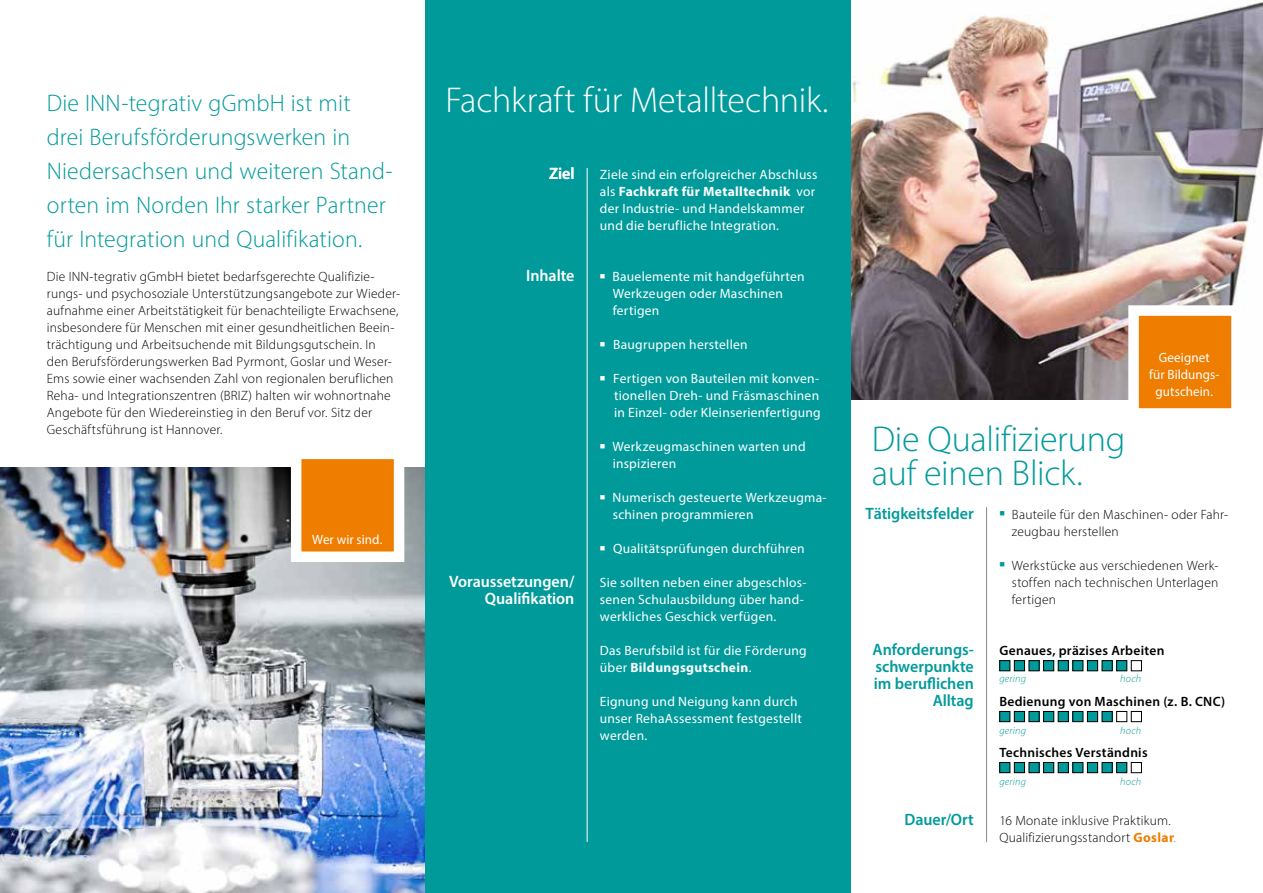
<style>
.page{position:relative;width:1263px;height:893px;background:#fff}
.page>*{position:absolute;margin:0;border:0;box-sizing:border-box;transform-origin:0 0}
.t1{font:300 36px/34px "Myriad Pro";letter-spacing:-.005em;color:#009a9b}
.t2{font:300 36px "Myriad Pro";letter-spacing:-.01em;color:#fff}
.t3{font:300 24px/34px "Myriad Pro";letter-spacing:.005em;color:#009a9b}
.t4{font:600 16.5px/17px "Myriad Pro";color:#009a9b;text-align:right}
.t5{font:600 16.5px/17px "Myriad Pro";letter-spacing:-.005em;color:#fff;text-align:right}
.t6{font:300 13.5px/17px "Myriad Pro";letter-spacing:.015em;color:#000}
.t7{font:13.5px/17px "Myriad Pro";letter-spacing:.02em;color:#fff}
.t8{font:600 13.5px "Myriad Pro";letter-spacing:.02em;color:#000}
.t9{font:13.5px "Myriad Pro";color:#fff}
.t10{font:italic 300 10.5px "Myriad Pro";letter-spacing:.02em;color:#009a9b}
.s1{font-weight:700}
.s2{font-weight:700;color:#ef7d00}
.s3{color:#ef7d00}
</style>
<div class="page">
<img style="left:0;top:468px;width:425px;height:425px">
<img style="left:850px;top:0;width:413px;height:400px">
<svg style="left:286px;top:459px;width:124px;height:108px"></svg>
<svg style="left:1123px;top:300px;width:124px;height:109px"></svg>
<div style="left:1000px;top:661px;width:10px;height:10px;background:#009a9b"></div>
<div style="left:999px;top:660px;width:11px;height:11px;border:1px solid #000"></div>
<div style="left:1014px;top:661px;width:10px;height:10px;background:#009a9b"></div>
<div style="left:1014px;top:660px;width:11px;height:11px;border:1px solid #000"></div>
<div style="left:1029px;top:661px;width:10px;height:10px;background:#009a9b"></div>
<div style="left:1029px;top:660px;width:10px;height:11px;border:1px solid #000"></div>
<div style="left:1043px;top:661px;width:11px;height:10px;background:#009a9b"></div>
<div style="left:1043px;top:660px;width:11px;height:11px;border:1px solid #000"></div>
<div style="left:1058px;top:661px;width:10px;height:10px;background:#009a9b"></div>
<div style="left:1058px;top:660px;width:10px;height:11px;border:1px solid #000"></div>
<div style="left:1073px;top:661px;width:10px;height:10px;background:#009a9b"></div>
<div style="left:1072px;top:660px;width:11px;height:11px;border:1px solid #000"></div>
<div style="left:1087px;top:661px;width:10px;height:10px;background:#009a9b"></div>
<div style="left:1087px;top:660px;width:11px;height:11px;border:1px solid #000"></div>
<div style="left:1102px;top:661px;width:10px;height:10px;background:#009a9b"></div>
<div style="left:1102px;top:660px;width:10px;height:11px;border:1px solid #000"></div>
<div style="left:1117px;top:661px;width:10px;height:10px;background:#009a9b"></div>
<div style="left:1116px;top:660px;width:11px;height:11px;border:1px solid #000"></div>
<div style="left:1131px;top:660px;width:11px;height:11px;border:1px solid #000"></div>
<div style="left:1000px;top:762px;width:10px;height:11px;background:#009a9b"></div>
<div style="left:999px;top:762px;width:11px;height:11px;border:1px solid #000"></div>
<div style="left:1014px;top:762px;width:10px;height:11px;background:#009a9b"></div>
<div style="left:1014px;top:762px;width:11px;height:11px;border:1px solid #000"></div>
<div style="left:1029px;top:762px;width:10px;height:11px;background:#009a9b"></div>
<div style="left:1029px;top:762px;width:10px;height:11px;border:1px solid #000"></div>
<div style="left:1043px;top:762px;width:11px;height:11px;background:#009a9b"></div>
<div style="left:1043px;top:762px;width:11px;height:11px;border:1px solid #000"></div>
<div style="left:1058px;top:762px;width:10px;height:11px;background:#009a9b"></div>
<div style="left:1058px;top:762px;width:10px;height:11px;border:1px solid #000"></div>
<div style="left:1073px;top:762px;width:10px;height:11px;background:#009a9b"></div>
<div style="left:1072px;top:762px;width:11px;height:11px;border:1px solid #000"></div>
<div style="left:1087px;top:762px;width:10px;height:11px;background:#009a9b"></div>
<div style="left:1087px;top:762px;width:11px;height:11px;border:1px solid #000"></div>
<div style="left:1102px;top:762px;width:10px;height:11px;background:#009a9b"></div>
<div style="left:1102px;top:762px;width:10px;height:11px;border:1px solid #000"></div>
<div style="left:1117px;top:762px;width:10px;height:11px;background:#009a9b"></div>
<div style="left:1116px;top:762px;width:11px;height:11px;border:1px solid #000"></div>
<div style="left:1131px;top:762px;width:11px;height:11px;border:1px solid #000"></div>
<div style="left:1000px;top:711px;width:10px;height:11px;background:#009a9b"></div>
<div style="left:999px;top:711px;width:11px;height:11px;border:1px solid #000"></div>
<div style="left:1014px;top:711px;width:10px;height:11px;background:#009a9b"></div>
<div style="left:1014px;top:711px;width:11px;height:11px;border:1px solid #000"></div>
<div style="left:1029px;top:711px;width:10px;height:11px;background:#009a9b"></div>
<div style="left:1029px;top:711px;width:10px;height:11px;border:1px solid #000"></div>
<div style="left:1043px;top:711px;width:11px;height:11px;background:#009a9b"></div>
<div style="left:1043px;top:711px;width:11px;height:11px;border:1px solid #000"></div>
<div style="left:1058px;top:711px;width:10px;height:11px;background:#009a9b"></div>
<div style="left:1058px;top:711px;width:10px;height:11px;border:1px solid #000"></div>
<div style="left:1073px;top:711px;width:10px;height:11px;background:#009a9b"></div>
<div style="left:1072px;top:711px;width:11px;height:11px;border:1px solid #000"></div>
<div style="left:1087px;top:711px;width:10px;height:11px;background:#009a9b"></div>
<div style="left:1087px;top:711px;width:11px;height:11px;border:1px solid #000"></div>
<div style="left:1102px;top:711px;width:10px;height:11px;background:#009a9b"></div>
<div style="left:1102px;top:711px;width:10px;height:11px;border:1px solid #000"></div>
<div style="left:1116px;top:711px;width:11px;height:11px;border:1px solid #000"></div>
<div style="left:1131px;top:711px;width:11px;height:11px;border:1px solid #000"></div>
<div style="left:425px;top:0;width:425px;height:893px;background:#009a9b"></div>
<hr style="left:587px;top:168px;width:1px;height:674px;background:#fff">
<hr style="left:986px;top:507px;width:1px;height:335px;background:#878787">
<h2 class="t3" style="left:47px;top:85px;width:347px">Die INN-tegrativ gGmbH ist mit drei Berufsförderungswerken in Niedersachsen und weiteren Stand&shy;orten im Norden Ihr starker Partner für Integration und Qualifikation.</h2>
<p class="t6" style="left:47px;top:268px;width:355px">Die INN-tegrativ gGmbH bietet bedarfsgerechte Qualifizie&shy;rungs- und psychosoziale Unterstützungsangebote zur Wieder&shy;aufnahme einer Arbeitstätigkeit für benachteiligte Erwachsene, insbesondere für Menschen mit einer gesundheitlichen Beein&shy;trächtigung und Arbeitsuchende mit Bildungsgutschein. In den Berufsförderungswerken Bad Pyrmont, Goslar und Weser-Ems sowie einer wachsenden Zahl von regionalen beruflichen Reha- und Integrationszentren (BRIZ) halten wir wohnortnahe Angebote für den Wiedereinstieg in den Beruf vor. Sitz der Geschäftsführung ist Hannover.</p>
<p class="t9" style="left:312px;top:531px;width:72px">Wer wir sind.</p>
<h1 class="t2" style="left:445px;top:78px;width:384px">Fachkraft für Metalltechnik.</h1>
<p class="t5" style="left:549px;top:164px;width:27px">Ziel</p>
<p class="t5" style="left:526px;top:266px;width:50px">Inhalte</p>
<p class="t5" style="left:449px;top:572px;width:127px">Voraussetzungen/<br>Qualifikation</p>
<p class="t7" style="left:600px;top:165px;width:219px">Ziele sind ein erfolgreicher Abschluss als <span class="s1">Fachkraft für Metalltechnik</span> vor der Industrie- und Handelskammer und die berufliche Integration.</p>
<p class="t7" style="left:613px;top:267px;width:194px;text-indent:-13px">■ Bauelemente mit handgeführten<br>Werkzeugen oder Maschinen fertigen</p>
<p class="t7" style="left:600px;top:335px;width:149px">■ Baugruppen herstellen</p>
<p class="t7" style="left:614px;top:369px;width:208px;text-indent:-14px">■ Fertigen von Bauteilen mit konven&shy;tionellen Dreh- und Fräsmaschinen in Einzel- oder Kleinserienfertigung</p>
<p class="t7" style="left:613px;top:438px;width:194px;text-indent:-13px">■ Werkzeugmaschinen warten und inspizieren</p>
<p class="t7" style="left:613px;top:489px;width:216px;text-indent:-13px">■ Numerisch gesteuerte Werkzeugma&shy;schinen programmieren</p>
<p class="t7" style="left:600px;top:540px;width:206px">■ Qualitätsprüfungen durchführen</p>
<p class="t7" style="left:600px;top:574px;width:208px">Sie sollten neben einer abgeschlos&shy;senen Schulausbildung über hand&shy;werkliches Geschick verfügen.</p>
<p class="t7" style="left:600px;top:642px;width:208px">Das Berufsbild ist für die Förderung über <span class="s1">Bildungsgutschein</span>.</p>
<p class="t7" style="left:600px;top:693px;width:203px">Eignung und Neigung kann durch unser RehaAssessment festgestellt werden.</p>
<h1 class="t1" style="left:872px;top:421px;width:255px">Die Qualifizierung auf einen Blick.</h1>
<p class="t7" style="left:1149px;top:348px;width:72px;text-align:center">Geeignet<br>für Bildungs&shy;gutschein.</p>
<p class="t4" style="left:865px;top:504px;width:110px">Tätigkeitsfelder</p>
<p class="t4" style="left:872px;top:640px;width:103px">Anforderungs&shy;schwerpunkte im beruflichen<br>Alltag</p>
<p class="t4" style="left:904px;top:811px;width:71px">Dauer/Ort</p>
<p class="t6" style="left:1012px;top:506px;width:218px;text-indent:-13px"><sup>■</sup> Bauteile für den Maschinen- oder Fahr&shy;zeugbau herstellen</p>
<p class="t6" style="left:1012px;top:557px;width:208px;text-align:justify;text-indent:-13px"><sup>■</sup> Werkstücke aus verschiedenen Werk&shy;stoffen nach technischen Unterlagen fertigen</p>
<p class="t8" style="left:999px;top:642px;width:167px">Genaues, präzises Arbeiten</p>
<p class="t8" style="left:999px;top:693px;width:227px">Bedienung von Maschinen (z. B. CNC)</p>
<p class="t8" style="left:999px;top:744px;width:150px">Technisches Verständnis</p>
<p class="t10" style="left:999px;top:672px;width:28px">gering</p>
<p class="t10" style="left:1120px;top:672px;width:23px">hoch</p>
<p class="t10" style="left:999px;top:724px;width:28px">gering</p>
<p class="t10" style="left:1120px;top:724px;width:23px">hoch</p>
<p class="t10" style="left:999px;top:775px;width:28px">gering</p>
<p class="t10" style="left:1120px;top:775px;width:23px">hoch</p>
<p class="t6" style="left:999px;top:812px;width:178px">16 Monate inklusive Praktikum.<br>Qualifizierungsstandort <span class="s2">Goslar</span><span class="s3">.</span></p>
</div>
